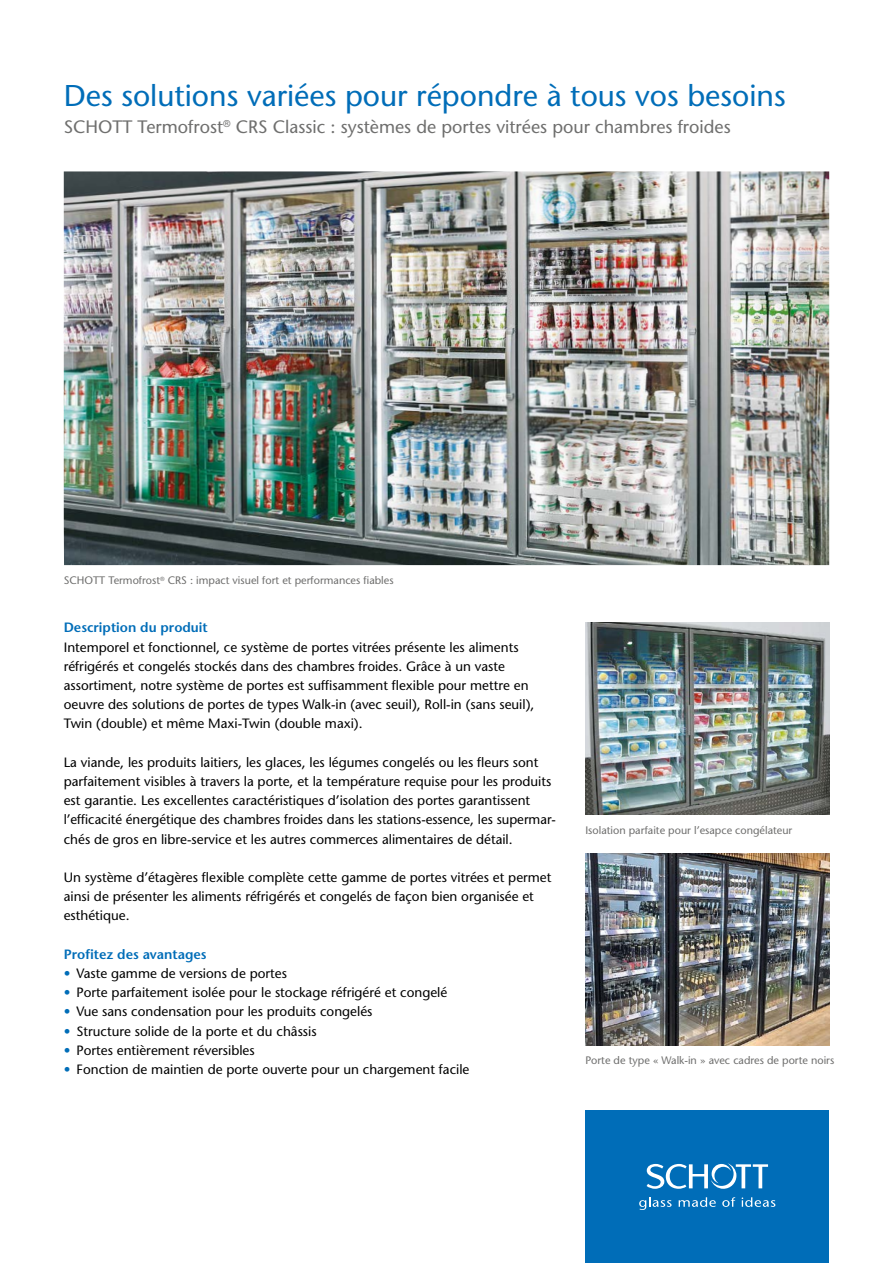
<style>
.page{position:relative;width:893px;height:1263px;background:#fff}
.page>*{position:absolute;margin:0;border:0;box-sizing:border-box;transform-origin:0 0}
.t1{font:500 30px "Stone Sans Std";color:#006db8}
.t2{font:500 18px "Stone Sans Std";color:#6f6f6e}
.t3{font:500 13.5px/19.2px "Stone Sans Std";color:#000}
.t4{font:600 13.5px "Stone Sans Std";color:#006db8}
.t5{font:500 10.8px "Stone Sans Std";color:#6f6f6e}
.s1{color:#006db8}
</style>
<div class="page">
<img style="left:64px;top:171px;width:765px;height:394px">
<img style="left:585px;top:623px;width:244px;height:192px">
<img style="left:585px;top:853px;width:244px;height:192px">
<div style="left:585px;top:1110px;width:244px;height:153px;background:#006db8"></div>
<svg style="left:639px;top:1197px;width:33px;height:13px"></svg>
<svg style="left:679px;top:1197px;width:37px;height:10px"></svg>
<svg style="left:722px;top:1197px;width:13px;height:10px"></svg>
<svg style="left:742px;top:1197px;width:33px;height:10px"></svg>
<svg style="left:647px;top:1163px;width:121px;height:26px"></svg>
<h1 class="t1" style="left:64px;top:78px;width:723px">Des solutions variées pour répondre à tous vos besoins</h1>
<h2 class="t2" style="left:64px;top:116px;width:668px">SCHOTT Termofrost<sup>®</sup> CRS Classic : systèmes de portes vitrées pour chambres froides</h2>
<p class="t5" style="left:64px;top:574px;width:331px">SCHOTT Termofrost<sup>®</sup> CRS : impact visuel fort et performances fiables</p>
<p class="t4" style="left:64px;top:619px;width:146px">Description du produit</p>
<p class="t3" style="left:64px;top:637px;width:472px">Intemporel et fonctionnel, ce système de portes vitrées présente les aliments réfrigérés et congelés stockés dans des chambres froides. Grâce à un vaste assortiment, notre système de portes est suffisamment flexible pour mettre en oeuvre des solutions de portes de types Walk-in (avec seuil), Roll-in (sans seuil), Twin (double) et même Maxi-Twin (double maxi).</p>
<p class="t3" style="left:64px;top:752px;width:494px">La viande, les produits laitiers, les glaces, les légumes congelés ou les fleurs sont parfaitement visibles à travers la porte, et la température requise pour les produits est garantie. Les excellentes caractéristiques d’isolation des portes garantissent l’efficacité énergétique des chambres froides dans les stations-essence, les supermar&shy;chés de gros en libre-service et les autres commerces alimentaires de détail.</p>
<p class="t3" style="left:64px;top:868px;width:489px">Un système d’étagères flexible complète cette gamme de portes vitrées et permet ainsi de présenter les aliments réfrigérés et congelés de façon bien organisée et esthétique.</p>
<p class="t4" style="left:64px;top:946px;width:144px">Profitez des avantages</p>
<p class="t3" style="left:64px;top:964px;width:225px"><span class="s1">•</span> Vaste gamme de versions de portes</p>
<p class="t3" style="left:64px;top:983px;width:385px"><span class="s1">•</span> Porte parfaitement isolée pour le stockage réfrigéré et congelé</p>
<p class="t3" style="left:64px;top:1002px;width:310px"><span class="s1">•</span> Vue sans condensation pour les produits congelés</p>
<p class="t3" style="left:64px;top:1021px;width:254px"><span class="s1">•</span> Structure solide de la porte et du châssis</p>
<p class="t3" style="left:64px;top:1040px;width:192px"><span class="s1">•</span> Portes entièrement réversibles</p>
<p class="t3" style="left:64px;top:1060px;width:407px"><span class="s1">•</span> Fonction de maintien de porte ouverte pour un chargement facile</p>
<p class="t5" style="left:585px;top:824px;width:208px">Isolation parfaite pour l’esapce congélateur</p>
<p class="t5" style="left:585px;top:1054px;width:250px">Porte de type « Walk-in » avec cadres de porte noirs</p>
</div>
